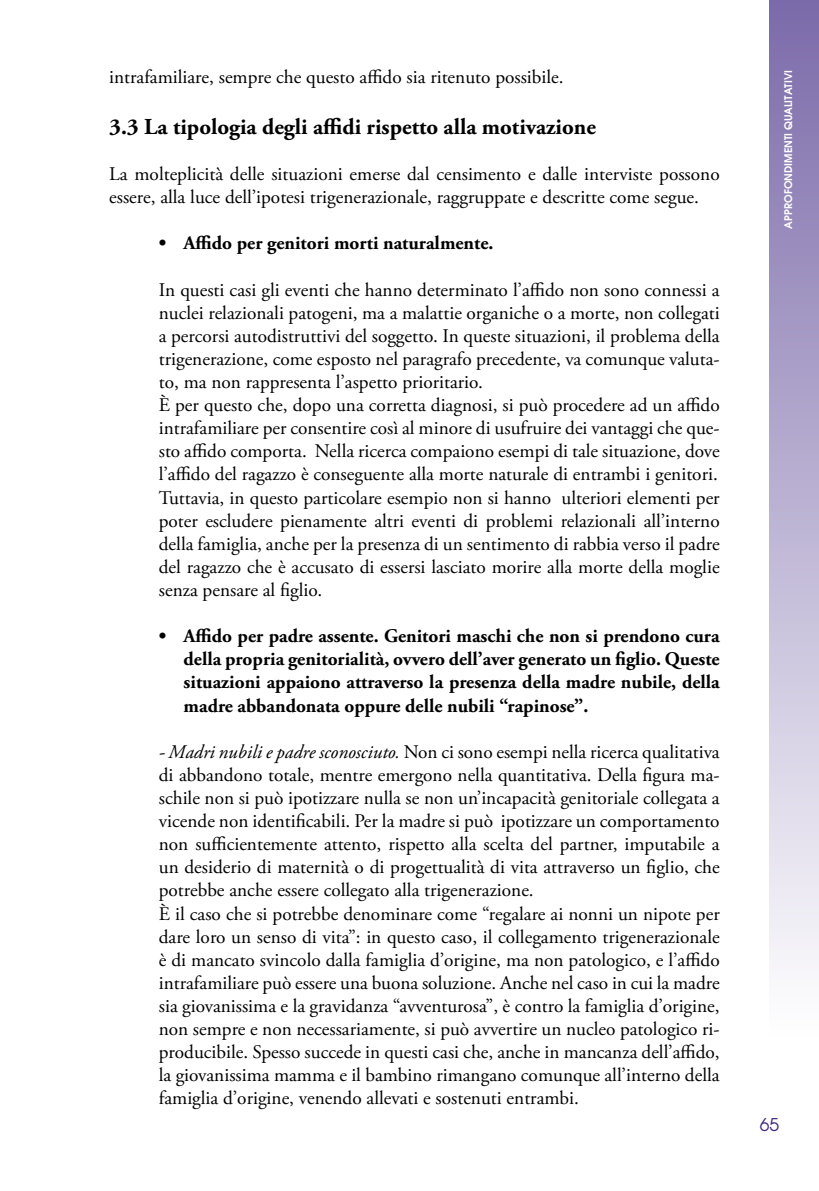
<style>
.page{position:relative;width:819px;height:1191px;background:#fff}
.page>*{position:absolute;margin:0;border:0;box-sizing:border-box;transform-origin:0 0}
.t1{font:700 22.75px "Adobe Garamond Pro";color:#000}
.t2{font:19.25px/23.1px "Adobe Garamond Pro";color:#000}
.t3{font:700 19.25px/23.1px "Adobe Garamond Pro";color:#000;text-align:justify}
.t4{font:17.5px "Avant Garde";color:#3f2682}
.t5{font:600 10.5px "Avant Garde";color:#fff}
.s1{font-style:italic}
</style>
<div class="page">
<div style="left:769px;top:0;width:50px;height:1042px;background:linear-gradient(to bottom,#7b6aa9,#fff)"></div>
<p class="t2" style="left:109px;top:66px;width:456px">intrafamiliare, sempre che questo affido sia ritenuto possibile.</p>
<p class="t1" style="left:109px;top:113px;width:488px">3.3 La tipologia degli affidi rispetto alla motivazione</p>
<p class="t2" style="left:109px;top:163px;width:612px">La molteplicità delle situazioni emerse dal censimento e dalle interviste possono essere, alla luce dell’ipotesi trigenerazionale, raggruppate e descritte come segue.</p>
<p class="t3" style="left:159px;top:232px;width:336px">• Affido per genitori morti naturalmente.</p>
<p class="t2" style="left:159px;top:279px;width:562px">In questi casi gli eventi che hanno determinato l’affido non sono connessi a nuclei relazionali patogeni, ma a malattie organiche o a morte, non collegati a percorsi autodistruttivi del soggetto. In queste situazioni, il problema della trigenerazione, come esposto nel paragrafo precedente, va comunque valuta&shy;to, ma non rappresenta l’aspetto prioritario.<br>È per questo che, dopo una corretta diagnosi, si può procedere ad un affido intrafamiliare per consentire così al minore di usufruire dei vantaggi che que&shy;sto affido comporta. Nella ricerca compaiono esempi di tale situazione, dove l’affido del ragazzo è conseguente alla morte naturale di entrambi i genitori.<br>Tuttavia, in questo particolare esempio non si hanno ulteriori elementi per poter escludere pienamente altri eventi di problemi relazionali all’interno della famiglia, anche per la presenza di un sentimento di rabbia verso il padre del ragazzo che è accusato di essersi lasciato morire alla morte della moglie senza pensare al figlio.</p>
<p class="t3" style="left:184px;top:625px;width:537px;text-indent:-25px">• Affido per padre assente. Genitori maschi che non si prendono cura della propria genitorialità, ovvero dell’aver generato un figlio. Queste situazioni appaiono attraverso la presenza della madre nubile, della madre abbandonata oppure delle nubili “rapinose”.</p>
<p class="t2" style="left:159px;top:741px;width:562px"><span class="s1">- Madri nubili e padre sconosciuto.</span> Non ci sono esempi nella ricerca qualitativa di abbandono totale, mentre emergono nella quantitativa. Della figura ma&shy;schile non si può ipotizzare nulla se non un’incapacità genitoriale collegata a vicende non identificabili. Per la madre si può ipotizzare un comportamento non sufficientemente attento, rispetto alla scelta del partner, imputabile a un desiderio di maternità o di progettualità di vita attraverso un figlio, che potrebbe anche essere collegato alla trigenerazione.<br>È il caso che si potrebbe denominare come “regalare ai nonni un nipote per dare loro un senso di vita”: in questo caso, il collegamento trigenerazionale è di mancato svincolo dalla famiglia d’origine, ma non patologico, e l’affido intrafamiliare può essere una buona soluzione. Anche nel caso in cui la madre sia giovanissima e la gravidanza “avventurosa”, è contro la famiglia d’origine, non sempre e non necessariamente, si può avvertire un nucleo patologico ri&shy;producibile. Spesso succede in questi casi che, anche in mancanza dell’affido, la giovanissima mamma e il bambino rimangano comunque all’interno della famiglia d’origine, venendo allevati e sostenuti entrambi.</p>
<p class="t5" style="left:781px;top:228px;width:160px;rotate:-90deg">APPROFONDIMENTI QUALITATIVI</p>
<p class="t4" style="left:759px;top:1114px;width:20px">65</p>
</div>
